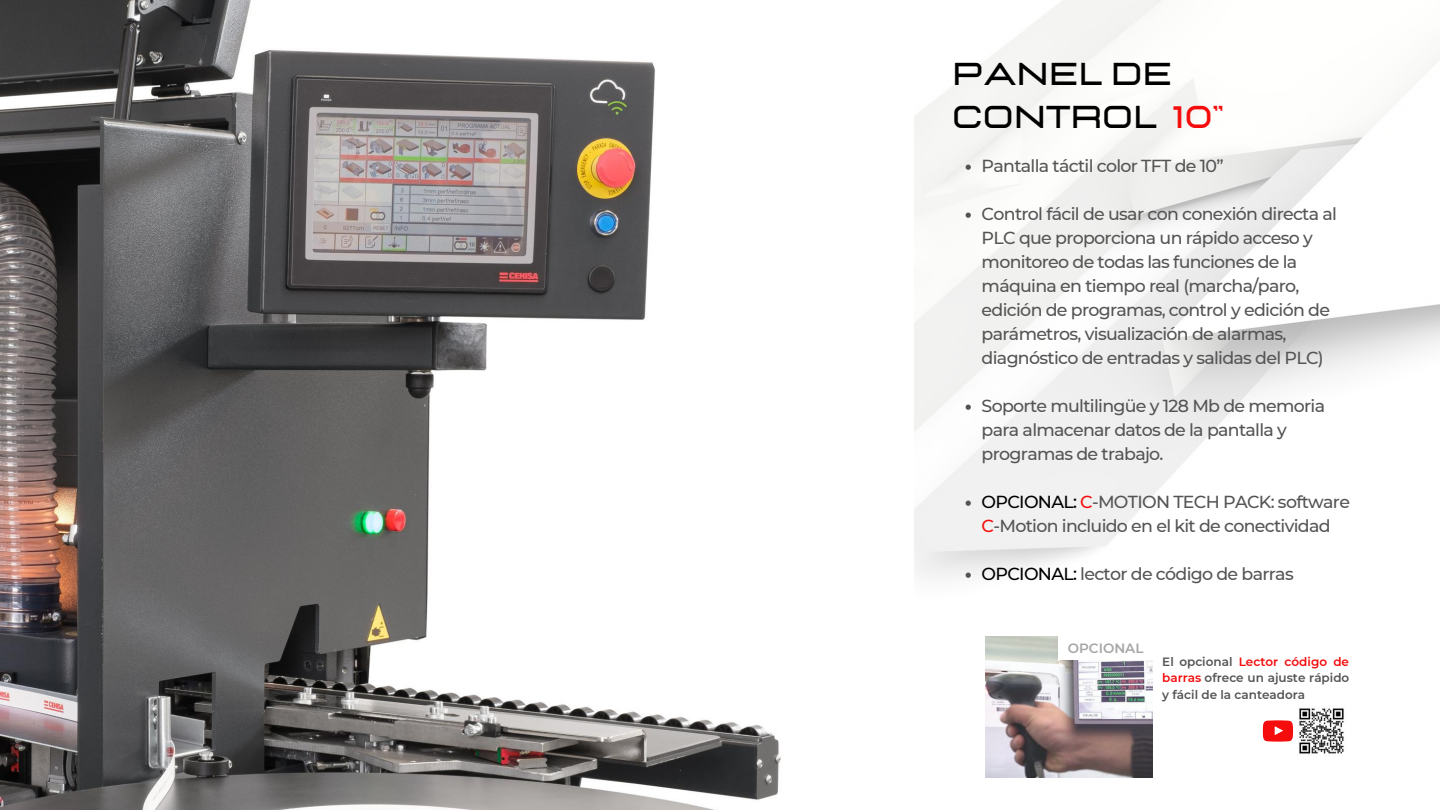
<style>
.page{position:relative;width:1440px;height:810px;background:#fff}
.page>*{position:absolute;margin:0;border:0;box-sizing:border-box;transform-origin:0 0}
.t1{font:700 31.5px/43.5px "Lastica";color:#000}
.t2{font:500 17.4px/24px "Montserrat";letter-spacing:-.04em;color:#545454}
.t3{font:600 13.5px "Montserrat";color:#a6a6a6}
.t4{font:600 12px/16.5px "Montserrat";color:#545454;text-align:justify}
.s1{color:#f50c0c}
.s2{color:#000}
</style>
<div class="page">
<img style="left:914px;top:0;width:526px;height:778px">
<img style="left:0;top:0;width:781px;height:810px">
<svg style="left:966px;top:165px;width:5px;height:5px"></svg>
<svg style="left:966px;top:213px;width:5px;height:5px"></svg>
<svg style="left:966px;top:405px;width:5px;height:5px"></svg>
<svg style="left:966px;top:501px;width:5px;height:5px"></svg>
<svg style="left:966px;top:573px;width:5px;height:5px"></svg>
<img style="left:986px;top:637px;width:167px;height:141px">
<div style="left:1058px;top:636px;width:95px;height:23px;background:#fff"></div>
<img style="left:1293px;top:703px;width:56px;height:56px">
<svg style="left:1263px;top:720px;width:30px;height:22px"></svg>
<h1 class="t1" style="left:952px;top:53px;width:273px">PANEL DE<br>CONTROL <span class="s1">10"</span></h1>
<p class="t2" style="left:982px;top:154px;width:243px">Pantalla táctil color TFT de 10”</p>
<p class="t2" style="left:982px;top:202px;width:357px">Control fácil de usar con conexión directa al PLC que proporciona un rápido acceso y monitoreo de todas las funciones de la máquina en tiempo real (marcha/paro, edición de programas, control y edición de parámetros, visualización de alarmas, diagnóstico de entradas y salidas del PLC)</p>
<p class="t2" style="left:982px;top:394px;width:345px">Soporte multilingüe y 128 Mb de memoria para almacenar datos de la pantalla y programas de trabajo.</p>
<p class="t2" style="left:982px;top:490px;width:370px"><span class="s2">OPCIONAL:</span> <span class="s1">C</span>-MOTION TECH PACK: software<br><span class="s1">C</span>-Motion incluido en el kit de conectividad</p>
<p class="t2" style="left:982px;top:562px;width:314px"><span class="s2">OPCIONAL:</span> lector de código de barras</p>
<p class="t3" style="left:1068px;top:640px;width:77px">OPCIONAL</p>
<p class="t4" style="left:1162px;top:653px;width:189px">El opcional <span class="s1">Lector código de barras</span> ofrece un ajuste rápido y fácil de la canteadora</p>
</div>
